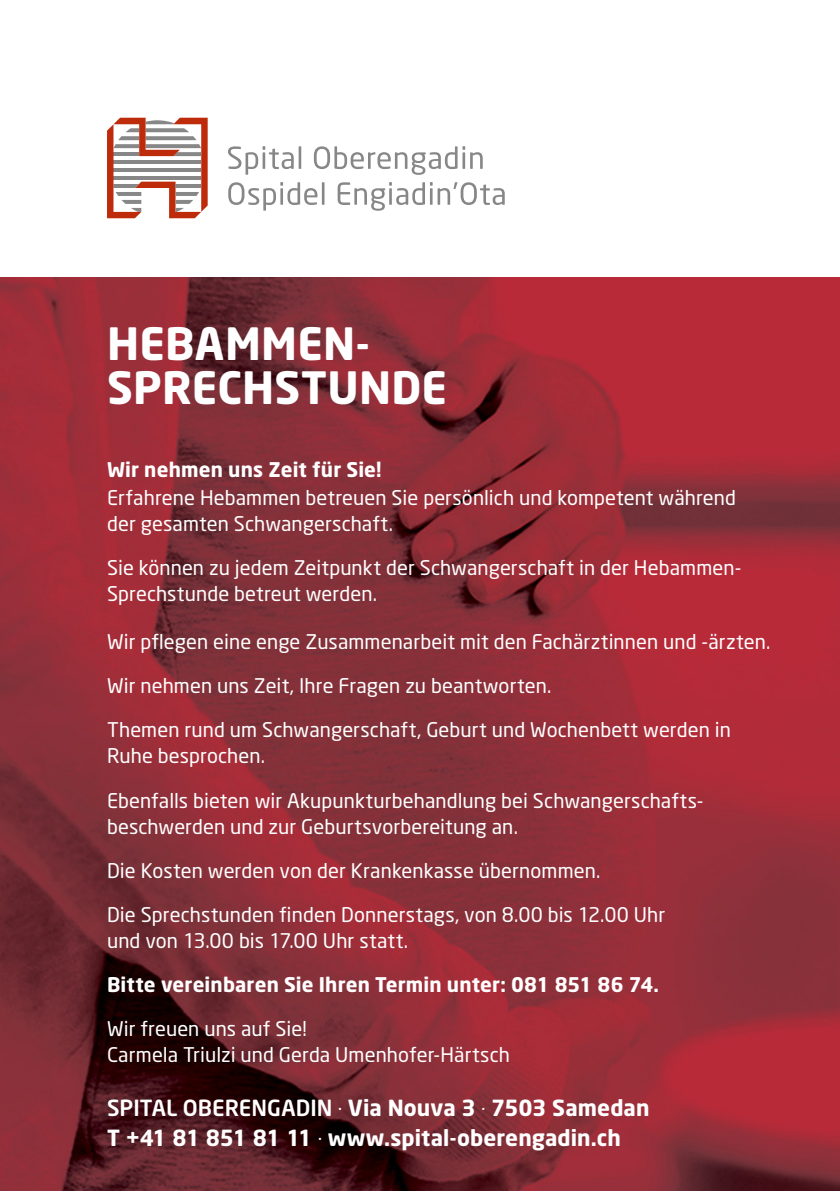
<style>
.page{position:relative;width:840px;height:1191px;background:#fff}
.page>*{position:absolute;margin:0;border:0;box-sizing:border-box;transform-origin:0 0}
.t1{font:700 44px/44px "Neo Sans";letter-spacing:.005em;color:#fff}
.t2{font:700 22px/30px "Neo Sans";letter-spacing:.005em;color:#fff}
.t3{font:20px/26px "Neo Sans";letter-spacing:.005em;color:#fff}
.t4{font:700 20px "Neo Sans";letter-spacing:.01em;color:#fff}
.s1{font-weight:500}
.s2{font-family:"Minion Pro";font-weight:400}
</style>
<div class="page">
<img style="left:0;top:277px;width:839px;height:914px">
<svg style="left:107px;top:118px;width:100px;height:100px"></svg>
<svg style="left:228px;top:146px;width:65px;height:29px"></svg>
<hr style="left:298px;top:146px;width:3px;height:23px;background:#878787">
<svg style="left:314px;top:146px;width:168px;height:29px"></svg>
<svg style="left:228px;top:182px;width:89px;height:29px"></svg>
<hr style="left:322px;top:182px;width:2px;height:23px;background:#878787">
<svg style="left:337px;top:182px;width:167px;height:29px"></svg>
<h1 class="t1" style="left:107px;top:321px;width:341px">HEBAMMEN-<br>SPRECHSTUNDE</h1>
<p class="t4" style="left:107px;top:457px;width:276px">Wir nehmen uns Zeit für Sie!</p>
<p class="t3" style="left:107px;top:485px;width:630px">Erfahrene Hebammen betreuen Sie persönlich und kompetent während der gesamten Schwangerschaft.</p>
<p class="t3" style="left:107px;top:555px;width:635px">Sie können zu jedem Zeitpunkt der Schwangerschaft in der Hebammen-<br>Sprechstunde betreut werden.</p>
<p class="t3" style="left:107px;top:629px;width:664px">Wir pflegen eine enge Zusammenarbeit mit den Fachärztinnen und -ärzten.</p>
<p class="t3" style="left:107px;top:673px;width:445px">Wir nehmen uns Zeit, Ihre Fragen zu beantworten.</p>
<p class="t3" style="left:107px;top:717px;width:625px">Themen rund um Schwangerschaft, Geburt und Wochenbett werden in<br>Ruhe besprochen.</p>
<p class="t3" style="left:107px;top:787px;width:595px">Ebenfalls bieten wir Akupunkturbehandlung bei Schwangerschafts&shy;beschwerden und zur Geburtsvorbereitung an.</p>
<p class="t3" style="left:107px;top:857px;width:494px">Die Kosten werden von der Krankenkasse übernommen.</p>
<p class="t3" style="left:107px;top:901px;width:559px">Die Sprechstunden finden Donnerstags, von 8.00 bis 12.00 Uhr und von 13.00 bis 17.00 Uhr statt.</p>
<p class="t4" style="left:107px;top:971px;width:553px">Bitte vereinbaren Sie Ihren Termin unter: 081 851 86 74.</p>
<p class="t3" style="left:107px;top:1015px;width:404px">Wir freuen uns auf Sie!<br>Carmela Triulzi und Gerda Umenhofer-Härtsch</p>
<p class="t2" style="left:107px;top:1091px;width:543px"><span class="s1">SPITAL OBERENGADIN</span> <span class="s2">.</span> Via Nouva 3 <span class="s2">.</span> 7503 Samedan<br>T +41 81 851 81 11 <span class="s2">.</span> www.spital-oberengadin.ch</p>
</div>
